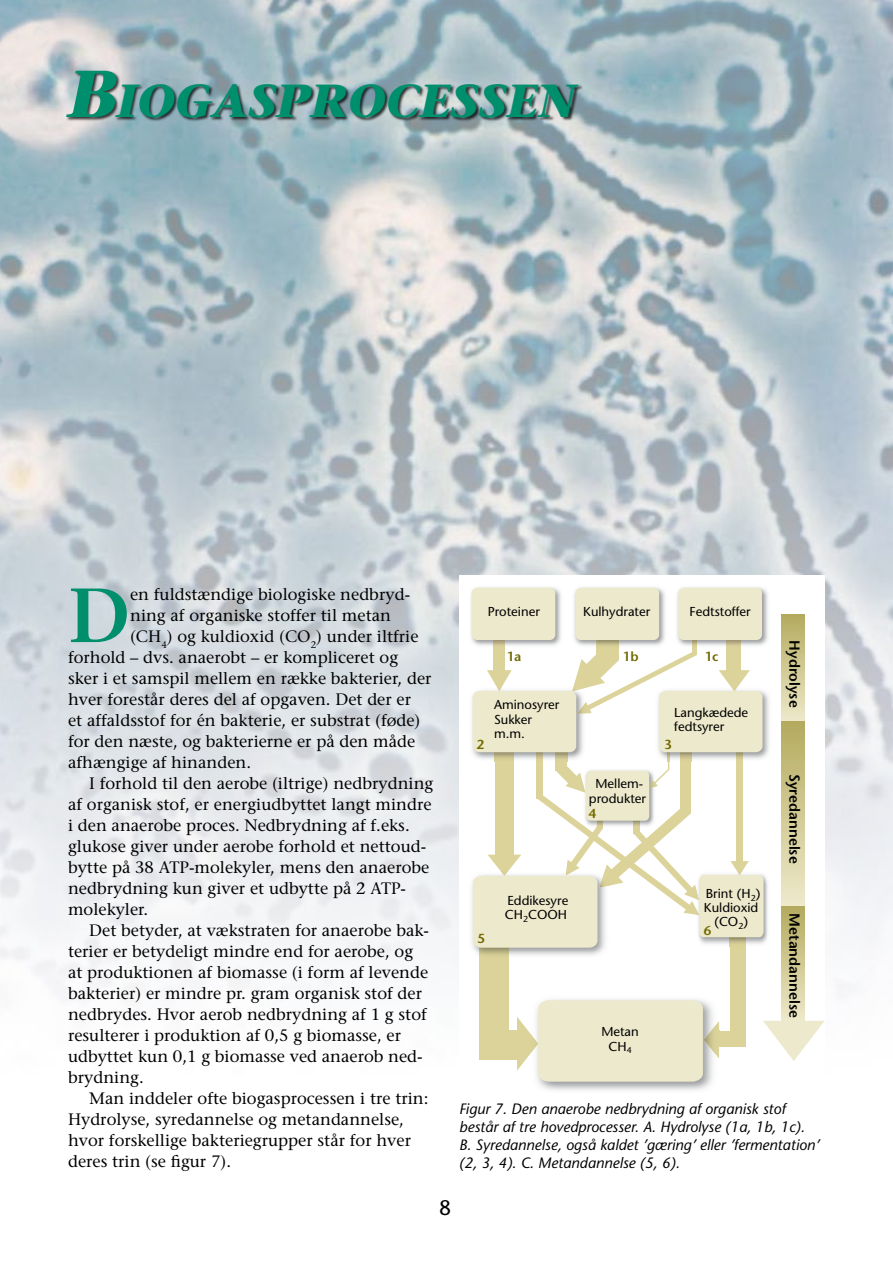
<style>
.page{position:relative;width:893px;height:1263px;background:#fff}
.page>*{position:absolute;margin:0;border:0;box-sizing:border-box;transform-origin:0 0}
.t1{font:600 76.5px "Stone Serif";color:#008f6d}
.t2{font:italic 700 46.2px "Stone Serif";color:#008f6d}
.t3{font:16.5px "Stone Serif";color:#000}
.t4{font:italic 15px/18px "Stone Sans";color:#000}
.t5{font:600 14.55px "Stone Sans";color:#000}
.t6{font:600 13.05px "Stone Sans";color:#726a00}
.t7{font:12.9px/14.4px "Stone Sans";color:#000}
.s1{font-size:66px}
</style>
<div class="page">
<img style="left:0;top:0;width:893px;height:997px">
<div style="left:459px;top:575px;width:366px;height:517px;background:#fff"></div>
<div style="left:493px;top:635px;width:11px;height:40px;background:#dbd39a"></div>
<div style="left:730px;top:934px;width:15px;height:112px;background:#dbd39a"></div>
<div style="left:715px;top:1031px;width:30px;height:15px;background:#dbd39a"></div>
<div style="left:479px;top:938px;width:30px;height:121px;background:#dbd39a"></div>
<div style="left:479px;top:1030px;width:44px;height:29px;background:#dbd39a"></div>
<div style="left:727px;top:635px;width:14px;height:40px;background:#dbd39a"></div>
<div style="left:781px;top:615px;width:23px;height:107px;background:linear-gradient(to bottom,#b4ab5e,#eee9ca)"></div>
<div style="left:781px;top:721px;width:23px;height:186px;background:linear-gradient(to bottom,#b4aa5d,#eee9cb)"></div>
<div style="left:781px;top:906px;width:23px;height:116px;background:linear-gradient(to bottom,#b4aa5e,#eee9ca)"></div>
<svg style="left:763px;top:1021px;width:61px;height:40px"></svg>
<img style="left:677px;top:587px;width:91px;height:61px">
<img style="left:727px;top:640px;width:14px;height:8px">
<img style="left:692px;top:640px;width:5px;height:6px">
<div style="left:678px;top:588px;width:84px;height:52px;background:#ede9cc;border-radius:5px"></div>
<img style="left:574px;top:587px;width:91px;height:59px">
<img style="left:596px;top:640px;width:23px;height:6px">
<div style="left:575px;top:588px;width:84px;height:52px;background:#ede9cc;border-radius:5px"></div>
<img style="left:471px;top:587px;width:90px;height:61px">
<svg style="left:493px;top:640px;width:11px;height:8px"></svg>
<div style="left:472px;top:588px;width:83px;height:52px;background:#ede9cc;border-radius:5px"></div>
<img style="left:472px;top:690px;width:111px;height:61px">
<svg style="left:487px;top:670px;width:25px;height:21px"></svg>
<svg style="left:572px;top:646px;width:125px;height:68px"></svg>
<div style="left:473px;top:691px;width:103px;height:61px;background:#ede9cc;border-radius:7px"></div>
<img style="left:472px;top:882px;width:132px;height:73px">
<img style="left:479px;top:948px;width:30px;height:7px">
<svg style="left:517px;top:1000px;width:203px;height:82px;background:#ebe8ce"></svg>
<img style="left:764px;top:875px;width:4px;height:68px">
<img style="left:654px;top:686px;width:115px;height:71px">
<svg style="left:719px;top:670px;width:31px;height:21px"></svg>
<svg style="left:473px;top:749px;width:291px;height:199px"></svg>
<div style="left:659px;top:691px;width:103px;height:61px;background:#ede9cc;border-radius:7px"></div>
<div style="left:65px;top:69px;width:519px;height:54px;background:#000;opacity:.75"></div>
<h2 class="t2" style="left:68px;top:73px;width:509px"><span class="s1">B</span>IOGASPROCESSEN</h2>
<h1 class="t1" style="left:68px;top:570px;width:64px">D</h1>
<p class="t3" style="left:130px;top:584px;width:282px">en fuldstændige biologiske nedbryd-</p>
<p class="t3" style="left:130px;top:605px;width:262px">ning af organiske stoffer til metan</p>
<p class="t3" style="left:130px;top:626px;width:290px">(CH<sub>4</sub>) og kuldioxid (CO<sub>2</sub>) under iltfrie</p>
<p class="t3" style="left:68px;top:647px;width:332px">forhold – dvs. anaerobt – er kompliceret og</p>
<p class="t3" style="left:68px;top:668px;width:365px">sker i et samspil mellem en række bakterier, der</p>
<p class="t3" style="left:68px;top:689px;width:345px">hver forestår deres del af opgaven. Det der er</p>
<p class="t3" style="left:68px;top:710px;width:354px">et affaldsstof for én bakterie, er substrat (føde)</p>
<p class="t3" style="left:68px;top:731px;width:349px">for den næste, og bakterierne er på den måde</p>
<p class="t3" style="left:68px;top:752px;width:185px">afhængige af hinanden.</p>
<p class="t3" style="left:89px;top:773px;width:346px">I forhold til den aerobe (iltrige) nedbrydning</p>
<p class="t3" style="left:68px;top:794px;width:365px">af organisk stof, er energiudbyttet langt mindre</p>
<p class="t3" style="left:68px;top:815px;width:343px">i den anaerobe proces. Nedbrydning af f.eks.</p>
<p class="t3" style="left:68px;top:836px;width:360px">glukose giver under aerobe forhold et nettoud-</p>
<p class="t3" style="left:68px;top:857px;width:363px">bytte på 38 ATP-molekyler, mens den anaerobe</p>
<p class="t3" style="left:68px;top:878px;width:340px">nedbrydning kun giver et udbytte på 2 ATP-</p>
<p class="t3" style="left:68px;top:899px;width:82px">molekyler.</p>
<p class="t3" style="left:89px;top:920px;width:341px">Det betyder, at vækstraten for anaerobe bak-</p>
<p class="t3" style="left:68px;top:941px;width:347px">terier er betydeligt mindre end for aerobe, og</p>
<p class="t3" style="left:68px;top:962px;width:362px">at produktionen af biomasse (i form af levende</p>
<p class="t3" style="left:68px;top:983px;width:356px">bakterier) er mindre pr. gram organisk stof der</p>
<p class="t3" style="left:68px;top:1004px;width:360px">nedbrydes. Hvor aerob nedbrydning af 1 g stof</p>
<p class="t3" style="left:68px;top:1025px;width:335px">resulterer i produktion af 0,5 g biomasse, er</p>
<p class="t3" style="left:68px;top:1046px;width:356px">udbyttet kun 0,1 g biomasse ved anaerob ned-</p>
<p class="t3" style="left:68px;top:1067px;width:77px">brydning.</p>
<p class="t3" style="left:89px;top:1088px;width:341px">Man inddeler ofte biogasprocessen i tre trin:</p>
<p class="t3" style="left:68px;top:1109px;width:337px">Hydrolyse, syredannelse og metandannelse,</p>
<p class="t3" style="left:68px;top:1130px;width:344px">hvor forskellige bakteriegrupper står for hver</p>
<p class="t3" style="left:68px;top:1151px;width:165px">deres trin (se figur 7).</p>
<p class="t7" style="left:488px;top:604px;width:54px">Proteiner</p>
<p class="t7" style="left:583px;top:604px;width:69px">Kulhydrater</p>
<p class="t7" style="left:689px;top:604px;width:63px">Fedtstoffer</p>
<p class="t6" style="left:507px;top:649px;width:16px">1a</p>
<p class="t6" style="left:476px;top:737px;width:9px">2</p>
<p class="t7" style="left:494px;top:698px;width:67px">Aminosyrer<br>Sukker m.m.</p>
<p class="t6" style="left:623px;top:649px;width:17px">1b</p>
<p class="t6" style="left:705px;top:649px;width:15px">1c</p>
<p class="t7" style="left:674px;top:705px;width:75px">Langkædede fedtsyrer</p>
<p class="t7" style="left:589px;top:777px;width:59px;text-align:center">Mellem&shy;produkter</p>
<p class="t6" style="left:588px;top:805px;width:9px">4</p>
<p class="t6" style="left:665px;top:736px;width:9px">3</p>
<p class="t6" style="left:477px;top:931px;width:9px">5</p>
<p class="t7" style="left:505px;top:893px;width:65px">Eddikesyre<br>CH<sub>2</sub>COOH</p>
<p class="t7" style="left:704px;top:886px;width:58px;text-align:center">Brint (H<sub>2</sub>)<br>Kuldioxid (CO<sub>2</sub>)</p>
<p class="t6" style="left:704px;top:922px;width:9px">6</p>
<p class="t7" style="left:601px;top:1024px;width:39px;text-align:center">Metan<br>CH<sub>4</sub></p>
<p class="t5" style="left:803px;top:640px;width:69px;rotate:90deg">Hydrolyse</p>
<p class="t5" style="left:803px;top:774px;width:91px;rotate:90deg">Syredannelse</p>
<p class="t5" style="left:803px;top:913px;width:106px;rotate:90deg">Metandannelse</p>
<p class="t4" style="left:459px;top:1099px;width:362px">Figur 7. Den anaerobe nedbrydning af organisk stof består af tre hovedprocesser. A. Hydrolyse (1a, 1b, 1c).<br>B. Syredannelse, også kaldet ’gæring’ eller ’fermentation’ (2, 3, 4). C. Metandannelse (5, 6).</p>
</div>
